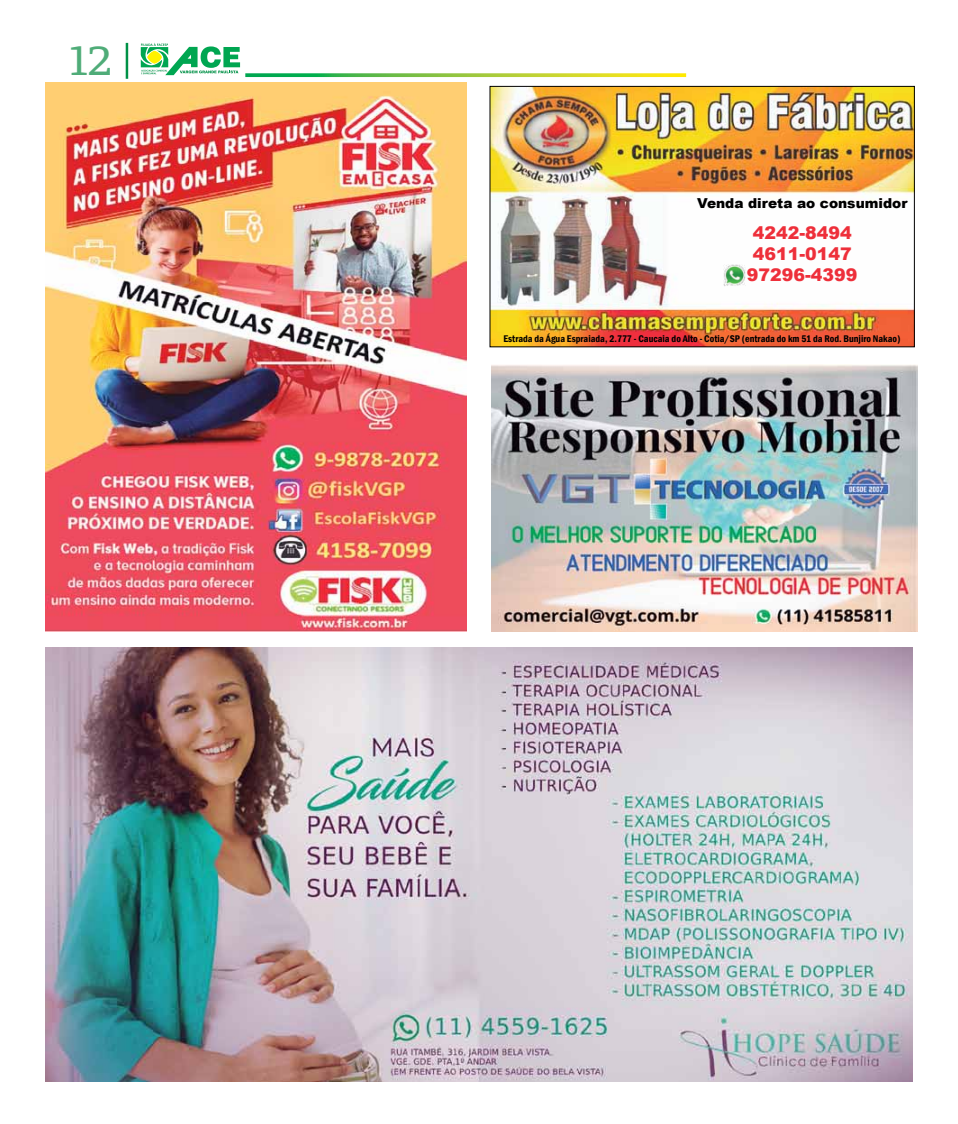
<style>
.page{position:relative;width:958px;height:1124px;background:#fff}
.page>*{position:absolute;margin:0;border:0;box-sizing:border-box;transform-origin:0 0}
.t1{font:43.75px "Faustina";color:#4fac78;scale:1.09 1}
.t2{font:900 17.38px/20.9px "Arial";color:#ee2f3a;text-align:center}
.t3{font:900 13.75px "Arial";color:#000}
.t4{font:600 condensed 10px "Franklin Gothic";color:#000}
</style>
<div class="page">
<hr style="left:126px;top:43px;width:2px;height:36px;background:#009147">
<svg style="left:141px;top:43px;width:99px;height:32px"></svg>
<svg style="left:245px;top:73px;width:441px;height:4px;background:#92ca46"></svg>
<img style="left:45px;top:647px;width:867px;height:434px">
<img style="left:45px;top:82px;width:421px;height:549px">
<img style="left:492px;top:88px;width:420px;height:257px">
<div style="left:490px;top:86px;width:424px;height:261px;border:1px solid #000"></div>
<img style="left:723px;top:265px;width:22px;height:21px">
<img style="left:491px;top:364px;width:425px;height:267px">
<h1 class="t1" style="left:69px;top:30px;width:40px">12</h1>
<h3 class="t3" style="left:697px;top:193px;width:212px">Venda direta ao consumidor</h3>
<h2 class="t2" style="left:746px;top:222px;width:112px">4242-8494<br>4611-0147<br>97296-4399</h2>
<p class="t4" style="left:503px;top:332px;width:398px">Estrada da Água Espraiada, 2.777 - Caucaia do Alto - Cotia/SP (entrada do km 51 da Rod. Bunjiro Nakao)</p>
</div>
